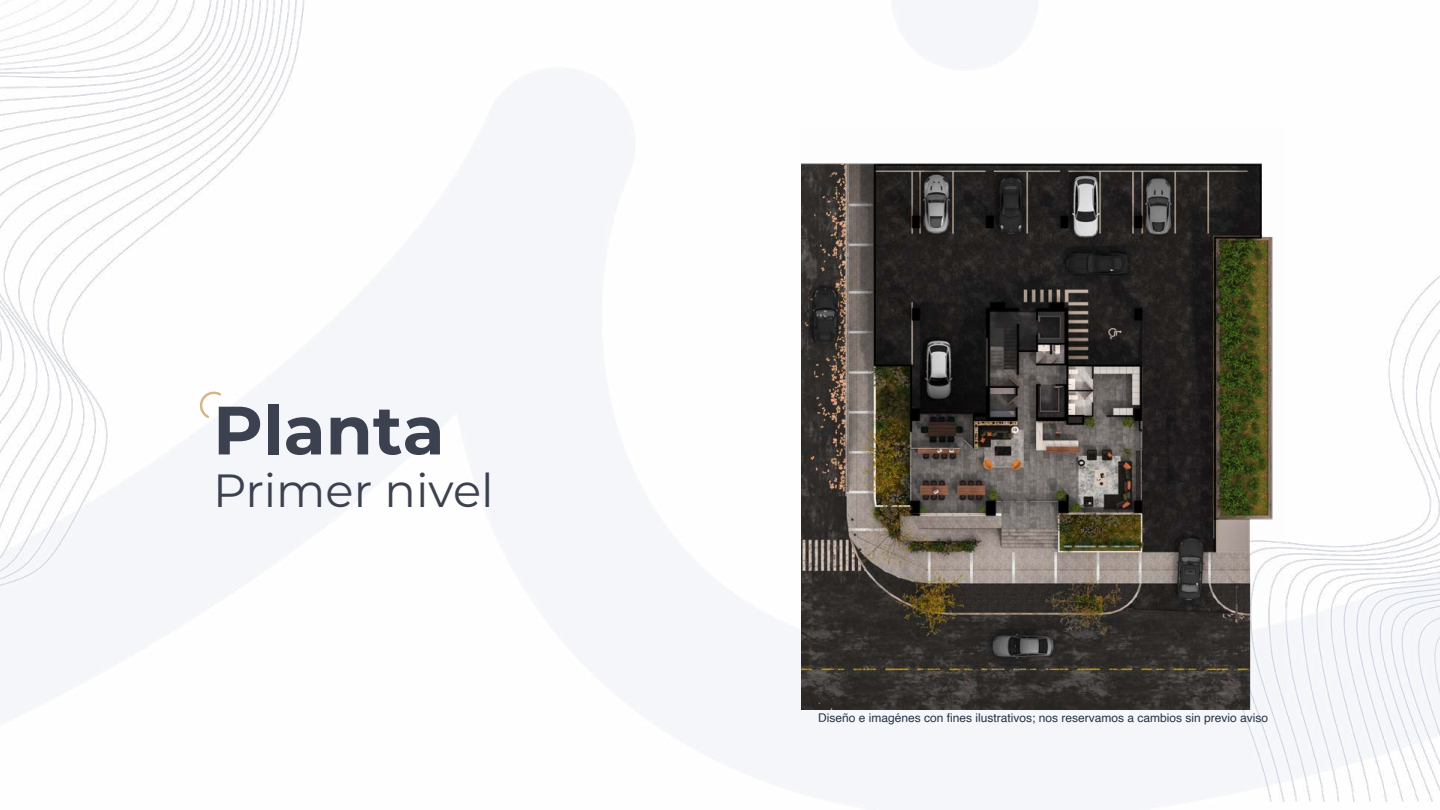
<style>
.page{position:relative;width:1440px;height:810px;background:#fff}
.page>*{position:absolute;margin:0;border:0;box-sizing:border-box;transform-origin:0 0}
.t1{font:700 68.25px "Montserrat";color:#3c4150}
.t2{font:46.5px "Montserrat";color:#3c4150}
.t3{font:12px "Helvetica";color:#243345}
</style>
<div class="page">
<img style="left:0;top:0;width:1440px;height:810px">
<img style="left:801px;top:126px;width:484px;height:584px">
<svg style="left:199px;top:389px;width:23px;height:31px"></svg>
<h1 class="t1" style="left:213px;top:381px;width:233px">Planta</h1>
<h2 class="t2" style="left:213px;top:458px;width:282px">Primer nivel</h2>
<p class="t3" style="left:818px;top:709px;width:452px">Diseño e imagénes con fines ilustrativos; nos reservamos a cambios sin previo aviso</p>
</div>
